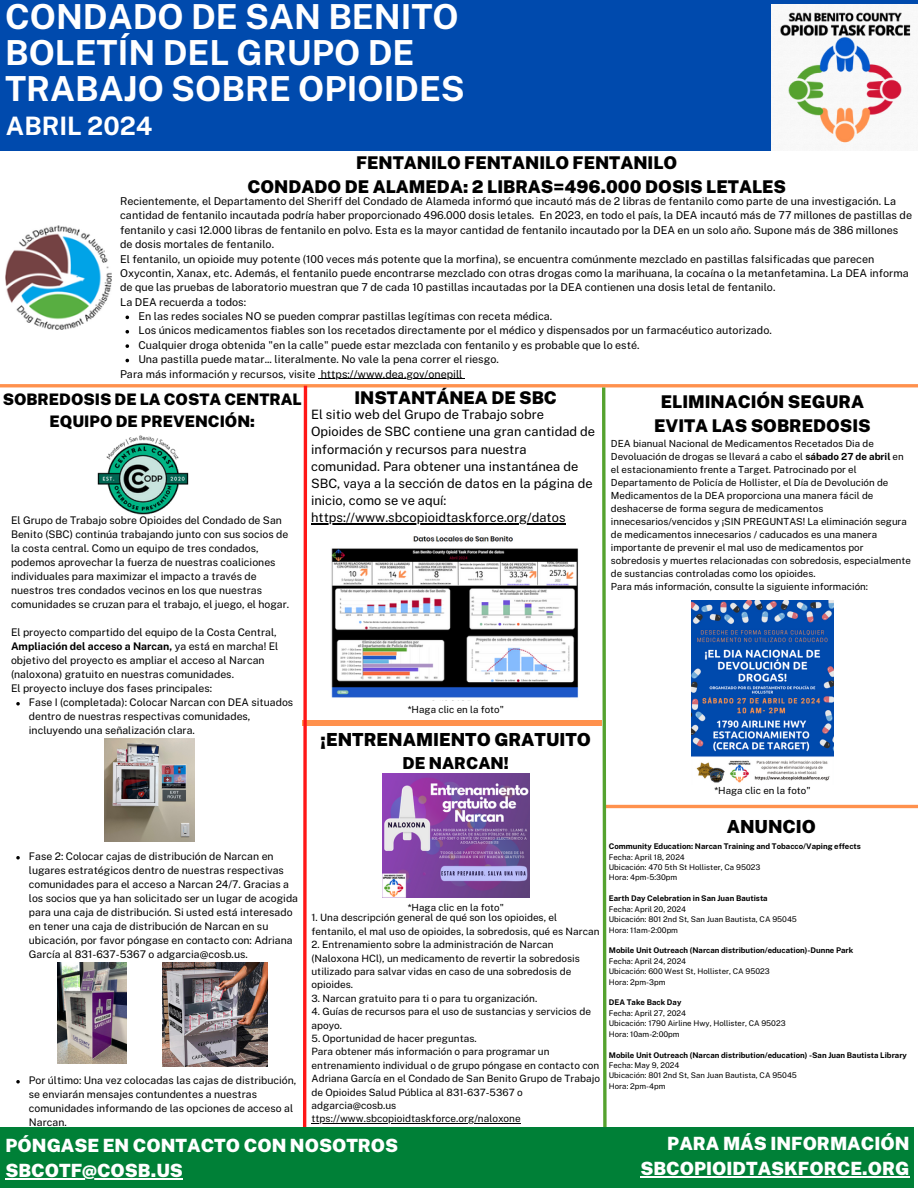
<style>
.page{position:relative;width:918px;height:1188px;background:#fff}
.page>*{position:absolute;margin:0;border:0;box-sizing:border-box;transform-origin:0 0}
.t1{font:700 34.5px/35.7px "Public Sans";color:#fff}
.t2{font:700 25.35px "Public Sans";color:#fff}
.t3{font:900 18.3px/24.8px "Public Sans";color:#fff;text-align:right}
.t4{font:900 18px "Public Sans";color:#000}
.t5{font:900 17.55px/23.7px "Public Sans";color:#000;text-align:center}
.t6{font:900 16.5px "Public Sans";color:#000}
.t7{font:900 15.9px/21.3px "Public Sans";color:#000;text-align:center}
.t8{font:12.9px/17.1px "Public Sans";color:#000}
.t9{font:10.8px "Public Sans";color:#000}
.t10{font:10.5px/14px "Public Sans";color:#000}
.t11{font:10.05px/13.4px "Public Sans";color:#000}
.t12{font:9.75px/13px "Public Sans";color:#000}
.t13{font:7.8px/10.4px "Public Sans";color:#000}
.t14{font:700 7.8px "Public Sans";color:#000}
.s1{font-weight:700}
</style>
<div class="page">
<div style="left:0;top:0;width:918px;height:151px;background:#004aad"></div>
<hr style="left:605px;top:805px;width:313px;height:3px;background:#ff914d">
<div style="left:303px;top:720px;width:299px;height:6px;background:#ff914d"></div>
<hr style="left:0;top:384px;width:918px;height:3px;background:#ff914d">
<div style="left:772px;top:5px;width:146px;height:146px;background:#f8f8f8"></div>
<img style="left:779px;top:11px;width:133px;height:133px">
<img style="left:97px;top:435px;width:92px;height:80px">
<svg style="left:301px;top:384px;width:8px;height:743px"></svg>
<div style="left:0;top:1127px;width:914px;height:61px;background:#008037"></div>
<svg style="left:600px;top:384px;width:8px;height:743px"></svg>
<svg style="left:16px;top:702px;width:4px;height:4px"></svg>
<svg style="left:16px;top:856px;width:4px;height:4px"></svg>
<svg style="left:16px;top:1080px;width:4px;height:4px"></svg>
<img style="left:104px;top:738px;width:90px;height:104px">
<img style="left:57px;top:962px;width:69px;height:102px">
<img style="left:163px;top:962px;width:104px;height:105px">
<img style="left:6px;top:225px;width:106px;height:105px">
<img style="left:331px;top:536px;width:247px;height:162px">
<img style="left:691px;top:601px;width:142px;height:182px">
<hr style="left:640px;top:1176px;width:269px;height:1px;background:#fff">
<hr style="left:5px;top:1178px;width:178px;height:1px;background:#fff">
<svg style="left:125px;top:316px;width:4px;height:3px"></svg>
<svg style="left:125px;top:330px;width:4px;height:4px"></svg>
<svg style="left:125px;top:344px;width:4px;height:4px"></svg>
<svg style="left:125px;top:359px;width:4px;height:3px"></svg>
<hr style="left:321px;top:379px;width:141px;height:1px;background:#000">
<hr style="left:311px;top:523px;width:255px;height:1px;background:#000">
<img style="left:382px;top:774px;width:148px;height:124px">
<hr style="left:312px;top:1123px;width:209px;height:1px;background:#000">
<h1 class="t1" style="left:5px;top:-1px;width:461px">CONDADO DE SAN BENITO<br>BOLETÍN DEL GRUPO DE<br>TRABAJO SOBRE OPIOIDES</h1>
<h2 class="t2" style="left:6px;top:111px;width:148px">ABRIL 2024</h2>
<h3 class="t5" style="left:247px;top:151px;width:540px">FENTANILO FENTANILO FENTANILO<br>CONDADO DE ALAMEDA: 2 LIBRAS=496.000 DOSIS LETALES</h3>
<p class="t9" style="left:120px;top:195px;width:777px">Recientemente, el Departamento del Sheriff del Condado de Alameda informó que incautó más de 2 libras de fentanilo como parte de una investigación. La</p>
<p class="t9" style="left:120px;top:209px;width:794px">cantidad de fentanilo incautada podría haber proporcionado 496.000 dosis letales. En 2023, en todo el país, la DEA incautó más de 77 millones de pastillas de</p>
<p class="t9" style="left:120px;top:223px;width:780px">fentanilo y casi 12.000 libras de fentanilo en polvo. Esta es la mayor cantidad de fentanilo incautado por la DEA en un solo año. Supone más de 386 millones</p>
<p class="t9" style="left:120px;top:238px;width:155px">de dosis mortales de fentanilo.</p>
<p class="t9" style="left:120px;top:252px;width:756px">El fentanilo, un opioide muy potente (100 veces más potente que la morfina), se encuentra comúnmente mezclado en pastillas falsificadas que parecen</p>
<p class="t9" style="left:120px;top:267px;width:790px">Oxycontin, Xanax, etc. Además, el fentanilo puede encontrarse mezclado con otras drogas como la marihuana, la cocaína o la metanfetamina. La DEA informa</p>
<p class="t9" style="left:120px;top:281px;width:657px">de que las pruebas de laboratorio muestran que 7 de cada 10 pastillas incautadas por la DEA contienen una dosis letal de fentanilo.</p>
<p class="t9" style="left:120px;top:295px;width:128px">La DEA recuerda a todos:</p>
<p class="t9" style="left:138px;top:310px;width:415px">En las redes sociales NO se pueden comprar pastillas legítimas con receta médica.</p>
<p class="t9" style="left:138px;top:324px;width:635px">Los únicos medicamentos fiables son los recetados directamente por el médico y dispensados por un farmacéutico autorizado.</p>
<p class="t9" style="left:138px;top:339px;width:503px">Cualquier droga obtenida "en la calle" puede estar mezclada con fentanilo y es probable que lo esté.</p>
<p class="t9" style="left:138px;top:353px;width:362px">Una pastilla puede matar... literalmente. No vale la pena correr el riesgo.</p>
<p class="t9" style="left:120px;top:367px;width:344px">Para más información y recursos, visite https://www.dea.gov/onepill</p>
<h3 class="t5" style="left:355px;top:386px;width:204px">INSTANTÁNEA DE SBC</h3>
<p class="t8" style="left:311px;top:406px;width:286px">El sitio web del Grupo de Trabajo sobre Opioides de SBC contiene una gran cantidad de información y recursos para nuestra comunidad. Para obtener una instantánea de SBC, vaya a la sección de datos en la página de inicio, como se ve aquí: https://www.sbcopioidtaskforce.org/datos</p>
<h3 class="t5" style="left:654px;top:390px;width:218px">ELIMINACIÓN SEGURA<br>EVITA LAS SOBREDOSIS</h3>
<p class="t12" style="left:611px;top:437px;width:302px">DEA bianual Nacional de Medicamentos Recetados Dia de Devoluación de drogas se llevará a cabo el <span class="s1">sábado 27 de abril</span> en el estacionamiento frente a Target. Patrocinado por el Departamento de Policía de Hollister, el Día de Devolución de Medicamentos de la DEA proporciona una manera fácil de deshacerse de forma segura de medicamentos innecesarios/vencidos y ¡SIN PREGUNTAS! La eliminación segura de medicamentos innecesarios / caducados es una manera importante de prevenir el mal uso de medicamentos por sobredosis y muertes relacionadas con sobredosis, especialmente de sustancias controladas como los opioides.<br>Para más información, consulte la siguiente información:</p>
<h3 class="t7" style="left:3px;top:389px;width:301px">SOBREDOSIS DE LA COSTA CENTRAL<br>EQUIPO DE PREVENCIÓN:</h3>
<p class="t10" style="left:11px;top:514px;width:280px">El Grupo de Trabajo sobre Opioides del Condado de San Benito (SBC) continúa trabajando junto con sus socios de la costa central. Como un equipo de tres condados, podemos aprovechar la fuerza de nuestras coaliciones individuales para maximizar el impacto a través de nuestros tres condados vecinos en los que nuestras comunidades se cruzan para el trabajo, el juego, el hogar.</p>
<p class="t10" style="left:11px;top:626px;width:269px">El proyecto compartido del equipo de la Costa Central, <span class="s1">Ampliación del acceso a Narcan,</span> ya está en marcha! El objetivo del proyecto es ampliar el acceso al Narcan (naloxona) gratuito en nuestras comunidades.<br>El proyecto incluye dos fases principales:</p>
<p class="t10" style="left:29px;top:696px;width:266px">Fase I (completada): Colocar Narcan con DEA situados dentro de nuestras respectivas comunidades, incluyendo una señalización clara.</p>
<p class="t12" style="left:408px;top:703px;width:98px">*Haga clic en la foto"</p>
<h3 class="t4" style="left:321px;top:729px;width:272px">¡ENTRENAMIENTO GRATUITO</h3>
<h3 class="t6" style="left:403px;top:753px;width:108px">DE NARCAN!</h3>
<p class="t12" style="left:714px;top:783px;width:98px">*Haga clic en la foto"</p>
<p class="t10" style="left:29px;top:850px;width:271px">Fase 2: Colocar cajas de distribución de Narcan en lugares estratégicos dentro de nuestras respectivas comunidades para el acceso a Narcan 24/7. Gracias a los socios que ya han solicitado ser un lugar de acogida para una caja de distribución. Si usted está interesado en tener una caja de distribución de Narcan en su ubicación, por favor póngase en contacto con: Adriana García al 831-637-5367 o adgarcia@cosb.us.</p>
<p class="t10" style="left:29px;top:1074px;width:269px">Por último: Una vez colocadas las cajas de distribución, se enviarán mensajes contundentes a nuestras comunidades informando de las opciones de acceso al Narcan.</p>
<p class="t12" style="left:408px;top:901px;width:98px">*Haga clic en la foto"</p>
<p class="t11" style="left:312px;top:911px;width:290px">1. Una descripción general de qué son los opioides, el fentanilo, el mal uso de opioides, la sobredosis, qué es Narcan</p>
<p class="t11" style="left:312px;top:938px;width:270px">2. Entrenamiento sobre la administración de Narcan (Naloxona HCl), un medicamento de revertir la sobredosis utilizado para salvar vidas en caso de una sobredosis de opioides.</p>
<p class="t11" style="left:312px;top:992px;width:227px">3. Narcan gratuito para ti o para tu organización.</p>
<p class="t11" style="left:312px;top:1005px;width:281px">4. Guías de recursos para el uso de sustancias y servicios de apoyo.</p>
<p class="t11" style="left:312px;top:1032px;width:290px">5. Oportunidad de hacer preguntas.<br>Para obtener más información o para programar un entrenamiento individual o de grupo póngase en contacto con Adriana García en el Condado de San Benito Grupo de Trabajo de Opioides Salud Pública al 831-637-5367 o adgarcia@cosb.us ttps://www.sbcopioidtaskforce.org/naloxone</p>
<h3 class="t3" style="left:5px;top:1132px;width:394px;line-height:25.3px;text-align:left">PÓNGASE EN CONTACTO CON NOSOTROS<br>SBCOTF@COSB.US</h3>
<h3 class="t4" style="left:727px;top:816px;width:91px">ANUNCIO</h3>
<p class="t14" style="left:609px;top:842px;width:254px">Community Education: Narcan Training and Tobacco/Vaping effects</p>
<p class="t13" style="left:609px;top:852px;width:153px">Fecha: April 18, 2024<br>Ubicación: 470 5th St Hollister, Ca 95023<br>Hora: 4pm-5:30pm</p>
<p class="t14" style="left:609px;top:894px;width:160px">Earth Day Celebration in San Juan Bautista</p>
<p class="t13" style="left:609px;top:904px;width:190px">Fecha: April 20, 2024<br>Ubicación: 801 2nd St, San Juan Bautista, CA 95045<br>Hora: 11am-2:00pm</p>
<p class="t14" style="left:609px;top:946px;width:246px">Mobile Unit Outreach (Narcan distribution/education)-Dunne Park</p>
<p class="t13" style="left:609px;top:956px;width:162px">Fecha: April 24, 2024<br>Ubicación: 600 West St, Hollister, CA 95023<br>Hora: 2pm-3pm</p>
<p class="t14" style="left:609px;top:998px;width:74px">DEA Take Back Day</p>
<p class="t13" style="left:609px;top:1008px;width:178px">Fecha: April 27, 2024<br>Ubicación: 1790 Airline Hwy, Hollister, CA 95023<br>Hora: 10am-2:00pm</p>
<p class="t14" style="left:609px;top:1050px;width:300px">Mobile Unit Outreach (Narcan distribution/education) -San Juan Bautista Library</p>
<p class="t13" style="left:609px;top:1060px;width:190px">Fecha: May 9, 2024<br>Ubicación: 801 2nd St, San Juan Bautista, CA 95045<br>Hora: 2pm-4pm</p>
<h3 class="t3" style="left:640px;top:1131px;width:271px">PARA MÁS INFORMACIÓN<br>SBCOPIOIDTASKFORCE.ORG</h3>
</div>
